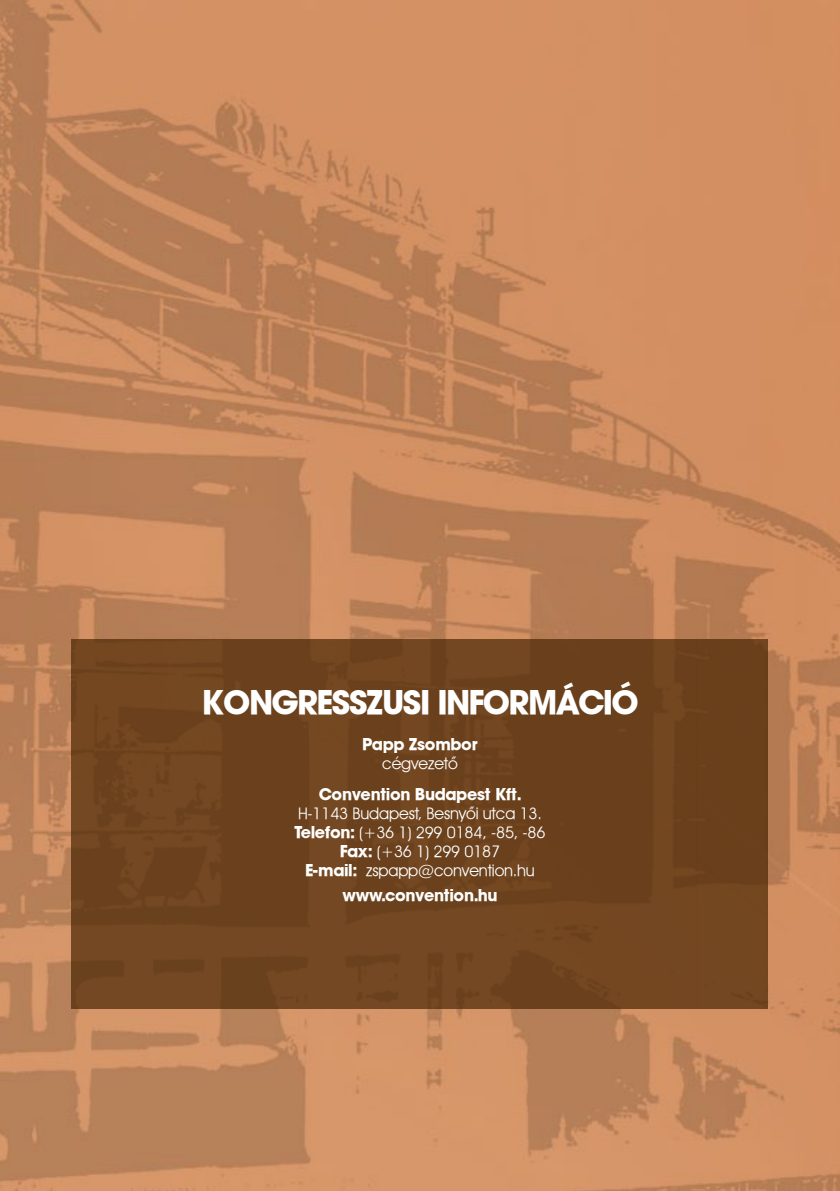
<style>
.page{position:relative;width:840px;height:1191px;background:#fff}
.page>*{position:absolute;margin:0;border:0;box-sizing:border-box;transform-origin:0 0}
.t1{font:700 32px "Avant Garde PFL";letter-spacing:-.035em;color:#fff}
.t2{font:16px/19.2px "Avant Garde Bk PFL";letter-spacing:-.01em;color:#fff;text-align:center}
.t3{font:700 16px "Avant Garde PFL";letter-spacing:-.015em;color:#fff}
.s1{font-family:"Avant Garde PFL";font-weight:700}
</style>
<div class="page">
<img style="left:0;top:0;width:839px;height:1191px">
<img style="left:72px;top:639px;width:695px;height:369px">
<h1 class="t1" style="left:201px;top:678px;width:438px">KONGRESSZUSI INFORMÁCIÓ</h1>
<p class="t3" style="left:362px;top:732px;width:117px">Papp Zsombor</p>
<p class="t2" style="left:382px;top:753px;width:77px">cégvezetõ</p>
<p class="t3" style="left:318px;top:782px;width:204px">Convention Budapest Kft.</p>
<p class="t2" style="left:294px;top:803px;width:252px">H-1143 Budapest, Besnyő i utca 13.<br><span class="s1">Telefon:</span> (+36 1) 299 0184, -85, -86<br><span class="s1">Fax:</span> (+36 1) 299 0187<br><span class="s1">E-mail:</span> zspapp@convention.hu</p>
<p class="t3" style="left:342px;top:883px;width:156px">www.convention.hu</p>
</div>
